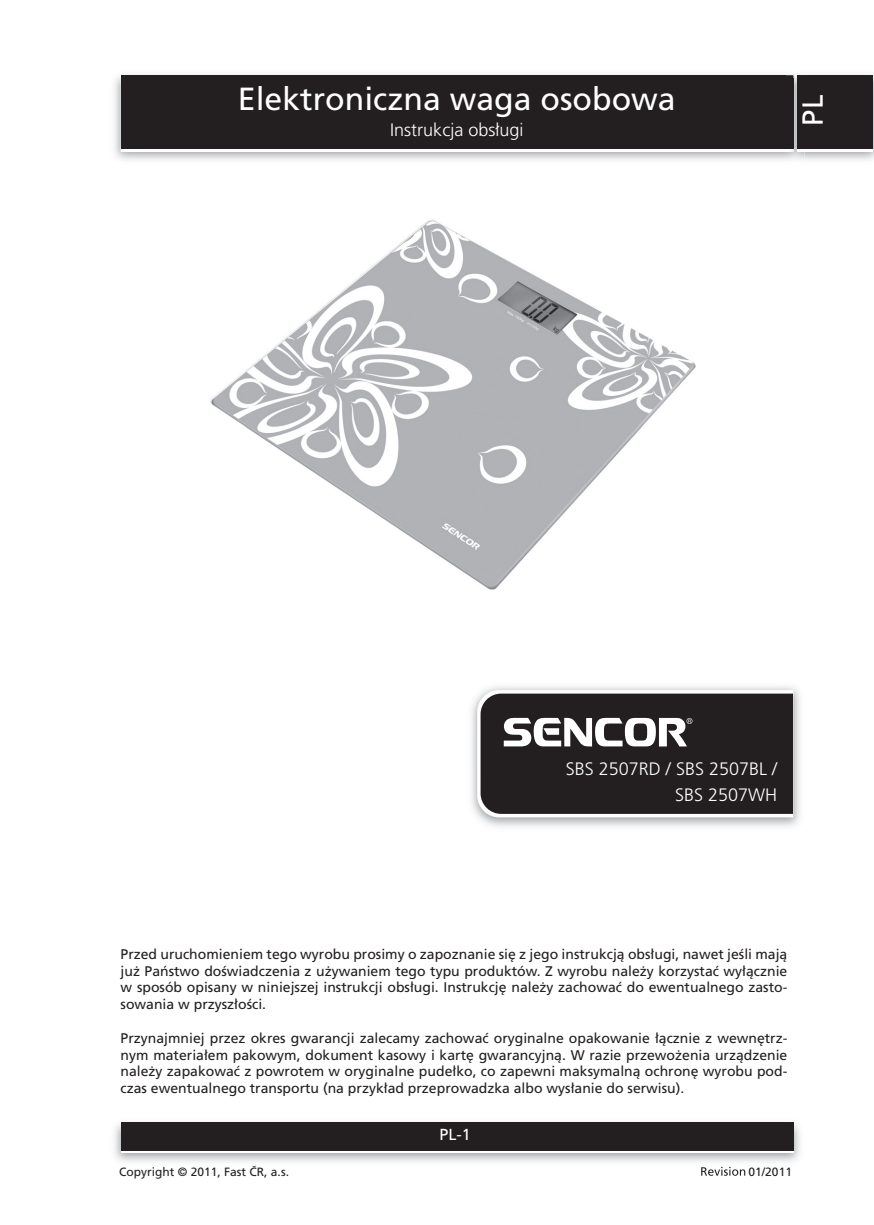
<style>
.page{position:relative;width:874px;height:1225px;background:#fff}
.page>*{position:absolute;margin:0;border:0;box-sizing:border-box;transform-origin:0 0}
.t1{font:32px "Frutiger CE";color:#fff}
.t2{font:29px "Frutiger CE";color:#fff}
.t3{font:300 18px/25.6px "Frutiger CE";color:#fff;text-align:right}
.t4{font:16px "Frutiger CE";color:#fff}
.t5{font:14px/16.8px "Frutiger CE";color:#231f20;text-align:justify}
.t6{font:12px "Frutiger CE";color:#231f20}
</style>
<div class="page">
<div style="left:121px;top:75px;width:671px;height:74px;background:#231f20"></div>
<img style="left:114px;top:1122px;width:686px;height:40px">
<div style="left:121px;top:1125px;width:671px;height:28px;background:linear-gradient(to right,#fff,#fff)"></div>
<div style="left:121px;top:1122px;width:671px;height:28px;background:#231f20"></div>
<img style="left:804px;top:74px;width:69px;height:86px">
<img style="left:785px;top:72px;width:19px;height:91px">
<svg style="left:785px;top:149px;width:7px;height:3px"></svg>
<img style="left:785px;top:75px;width:7px;height:3px">
<img style="left:785px;top:78px;width:7px;height:71px">
<div style="left:797px;top:78px;width:75px;height:74px;background:#fff"></div>
<div style="left:797px;top:75px;width:75px;height:74px;background:#231f20"></div>
<img style="left:471px;top:686px;width:329px;height:141px">
<svg style="left:477px;top:690px;width:315px;height:127px;background:#434040"></svg>
<svg style="left:701px;top:1166px;width:43px;height:9px"></svg>
<img style="left:210px;top:220px;width:486px;height:370px">
<h1 class="t1" style="left:238px;top:86px;width:439px">Elektroniczna waga osobowa</h1>
<p class="t3" style="left:390px;top:118px;width:135px">Instrukcja obsługi</p>
<h2 class="t2" style="left:800px;top:126px;width:32px;rotate:-90deg">PL</h2>
<p class="t3" style="left:565px;top:758px;width:213px">SBS 2507RD / SBS 2507BL /<br>SBS 2507WH</p>
<p class="t5" style="left:120px;top:946px;width:668px">Przed uruchomieniem tego wyrobu prosimy o zapoznanie się z jego instrukcją obsługi, nawet jeśli mają już Państwo doświadczenia z używaniem tego typu produktów. Z wyrobu należy korzystać wyłącznie w sposób opisany w niniejszej instrukcji obsługi. Instrukcję należy zachować do ewentualnego zasto&shy;sowania w przyszłości.</p>
<p class="t5" style="left:120px;top:1030px;width:668px">Przynajmniej przez okres gwarancji zalecamy zachować oryginalne opakowanie łącznie z wewnętrz&shy;nym materiałem pakowym, dokument kasowy i kartę gwarancyjną. W razie przewożenia urządzenie należy zapakować z powrotem w oryginalne pudełko, co zapewni maksymalną ochronę wyrobu pod&shy;czas ewentualnego transportu (na przykład przeprowadzka albo wysłanie do serwisu).</p>
<p class="t6" style="left:119px;top:1167px;width:171px">Copyright © 2011, Fast ČR, a.s.</p>
<p class="t4" style="left:439px;top:1128px;width:33px">PL-1</p>
<p class="t6" style="left:748px;top:1166px;width:45px">01/2011</p>
</div>
